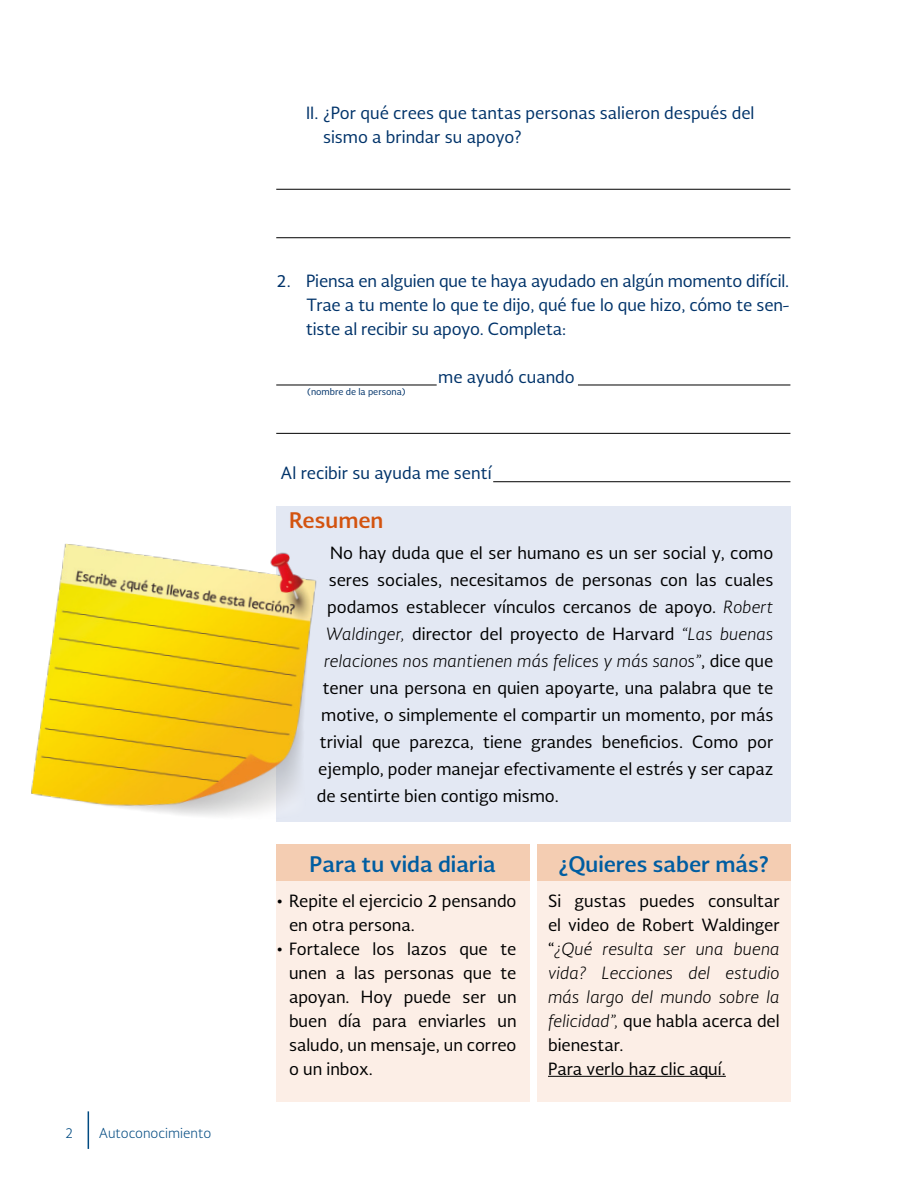
<style>
.page{position:relative;width:918px;height:1188px;background:#fff}
.page>*{position:absolute;margin:0;border:0;box-sizing:border-box;transform-origin:0 0}
.t1{font:700 21px "Soberana Sans";color:#005da1}
.t2{font:700 21px "Soberana Sans";color:#d3530f}
.t3{font:16.5px/24px "Soberana Sans";color:#000}
.t4{font:16.5px/24px "Soberana Sans";color:#00336a}
.t5{font:italic 300 16.5px "Soberana Sans";color:#000}
.t6{font:300 13.5px "Soberana Sans";color:#004a81}
.t7{font:9px "Soberana Sans";color:#00336a}
.s1{font-weight:300;font-style:italic}
.s2{font-weight:400;font-style:normal}
</style>
<div class="page">
<hr style="left:88px;top:1111px;width:1px;height:38px;background:#004a81">
<div style="left:276px;top:506px;width:514px;height:315px;background:#e3e8f3"></div>
<div style="left:276px;top:845px;width:253px;height:37px;background:#f4cdb2"></div>
<div style="left:276px;top:881px;width:253px;height:221px;background:#fceee6"></div>
<div style="left:537px;top:845px;width:253px;height:37px;background:#f4cdb2"></div>
<div style="left:537px;top:881px;width:253px;height:221px;background:#fceee6"></div>
<hr style="left:548px;top:1076px;width:178px;height:1px;background:#000">
<hr style="left:276px;top:189px;width:514px;height:1px;background:#000">
<hr style="left:276px;top:237px;width:514px;height:1px;background:#000">
<hr style="left:276px;top:385px;width:161px;height:1px;background:#000">
<hr style="left:578px;top:385px;width:212px;height:1px;background:#000">
<hr style="left:276px;top:433px;width:514px;height:1px;background:#000">
<hr style="left:493px;top:481px;width:297px;height:1px;background:#000">
<img style="left:31px;top:543px;width:300px;height:279px">
<p class="t6" style="left:65px;top:1124px;width:10px">2</p>
<p class="t6" style="left:99px;top:1124px;width:114px">Autoconocimiento</p>
<p class="t4" style="left:323px;top:100px;width:433px;text-indent:-17px">II. ¿Por qué crees que tantas personas salieron después del sismo a brindar su apoyo?</p>
<p class="t4" style="left:306px;top:268px;width:485px;text-align:justify;text-indent:-30px">2. Piensa en alguien que te haya ayudado en algún momento difícil.<br>Trae a tu mente lo que te dijo, qué fue lo que hizo, cómo te sen&shy;tiste al recibir su apoyo. Completa:</p>
<p class="t4" style="left:438px;top:364px;width:138px">me ayudó cuando</p>
<p class="t7" style="left:307px;top:386px;width:100px">(nombre de la persona)</p>
<p class="t4" style="left:281px;top:460px;width:213px">Al recibir su ayuda me sentí</p>
<p class="t2" style="left:289px;top:506px;width:96px">Resumen</p>
<p class="t3" style="left:330px;top:541px;width:445px">No hay duda que el ser humano es un ser social y, como</p>
<p class="t3" style="left:329px;top:568px;width:446px">seres sociales, necesitamos de personas con las cuales</p>
<p class="t3" style="left:327px;top:595px;width:448px">podamos establecer vínculos cercanos de apoyo. <span class="s1">Robert</span></p>
<p class="t3" style="left:326px;top:622px;width:449px"><span class="s1">Waldinger,</span> director del proyecto de Harvard <span class="s1">“Las buenas</span></p>
<p class="t5" style="left:324px;top:651px;width:451px">relaciones nos mantienen más felices y más sanos”<span class="s2">, dice que</span></p>
<p class="t3" style="left:323px;top:676px;width:452px">tener una persona en quien apoyarte, una palabra que te</p>
<p class="t3" style="left:321px;top:703px;width:454px">motive, o simplemente el compartir un momento, por más</p>
<p class="t3" style="left:320px;top:730px;width:455px">trivial que parezca, tiene grandes beneficios. Como por</p>
<p class="t3" style="left:318px;top:757px;width:457px">ejemplo, poder manejar efectivamente el estrés y ser capaz</p>
<p class="t3" style="left:317px;top:784px;width:244px">de sentirte bien contigo mismo.</p>
<p class="t1" style="left:310px;top:850px;width:188px">Para tu vida diaria</p>
<p class="t3" style="left:289px;top:888px;width:229px;text-indent:-13px">• Repite el ejercicio 2 pensando en otra persona.</p>
<p class="t3" style="left:289px;top:936px;width:229px;text-align:justify;text-indent:-13px">• Fortalece los lazos que te unen a las personas que te apoyan. Hoy puede ser un buen día para enviarles un saludo, un mensaje, un correo o un inbox.</p>
<p class="t1" style="left:559px;top:850px;width:212px">¿Quieres saber más?</p>
<p class="t3" style="left:548px;top:888px;width:233px">Si gustas puedes consultar el video de Robert Waldinger “<span class="s1">¿Qué resulta ser una buena vida? Lecciones del estudio más largo del mundo sobre la felicidad”,</span> que habla acerca del bienestar.<br>Para verlo haz clic aquí.</p>
</div>
